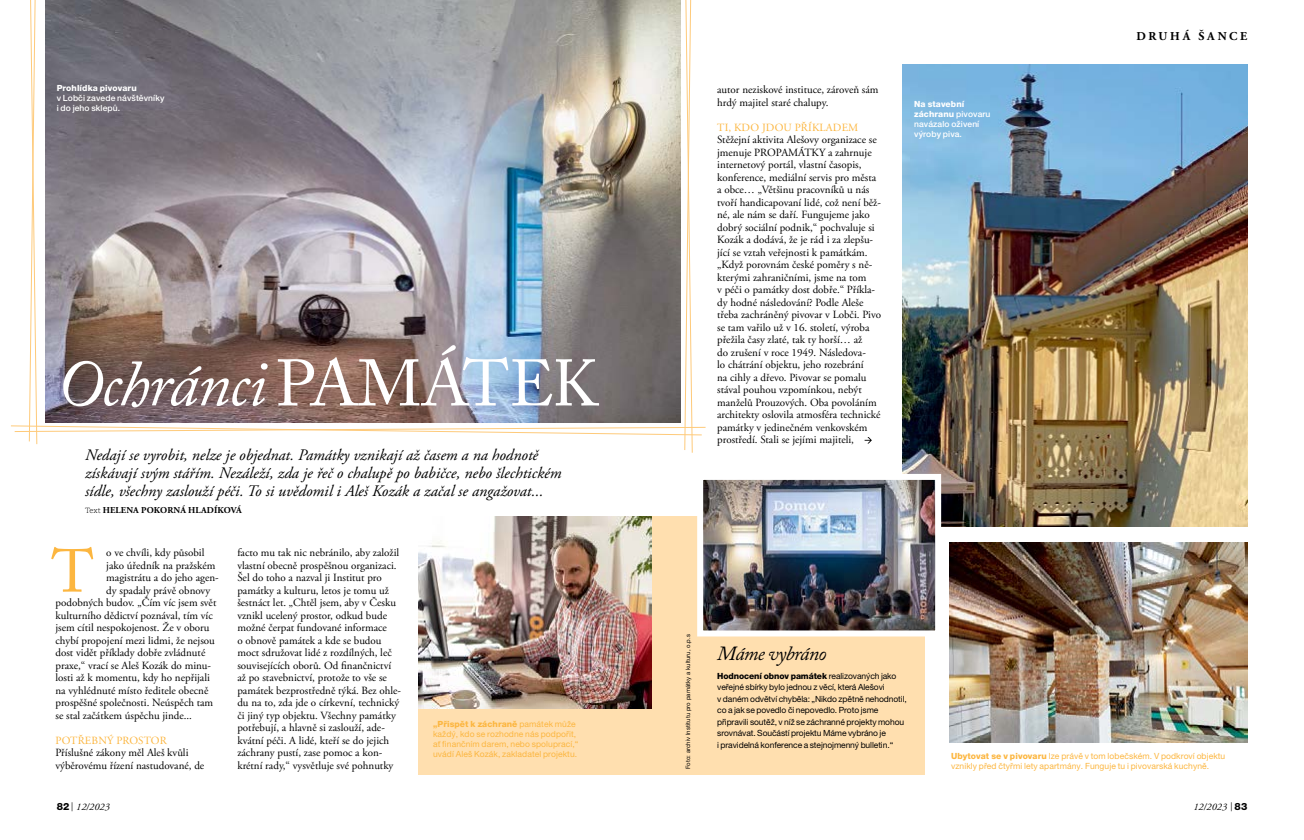
<style>
.page{position:relative;width:1304px;height:840px;background:#fff}
.page>*{position:absolute;margin:0;border:0;box-sizing:border-box;transform-origin:0 0}
.t1{font:italic 65px "Adobe Caslon Pro";letter-spacing:-.02em;color:#fff}
.t2{font:60px "Adobe Caslon Pro";color:#fcb640}
.t3{font:italic 20px "Adobe Caslon Pro";letter-spacing:-.03em;color:#000}
.t4{font:italic 16px/18px "Adobe Garamond Pro";color:#000}
.t5{font:700 12px "Adobe Garamond Pro";letter-spacing:.225em;color:#000}
.t6{font:11px/12.5px "Adobe Garamond Pro";color:#000}
.t7{font:11px "Adobe Garamond Pro";letter-spacing:.015em;color:#fcb640}
.t8{font:italic 10px "Adobe Garamond Pro";letter-spacing:.02em;color:#000}
.t9{font:700 9px "Adobe Garamond Pro";letter-spacing:.015em;color:#000}
.t10{font:8.5px/11.5px "Helvetica Neue CE";letter-spacing:-.01em;color:#000}
.t11{font:8.5px/10px "Helvetica Neue CE";letter-spacing:.01em;color:#fcb640}
.t12{font:500 8.5px/10px "Helvetica Neue CE";letter-spacing:.01em;color:#fff}
.t13{font:800 8.5px "Helvetica Neue CE";letter-spacing:.01em;color:#fff}
.t14{font:6px "Helvetica Neue CE";letter-spacing:.01em;color:#000}
.s1{font-style:normal}
.s2{font-family:"Caecilia LT Std";font-weight:300;font-size:7.5px}
.s3{font-weight:800}
.s4{font-family:"Helvetica Neue CE";font-weight:800;font-style:normal}
.s5{font-style:normal;font-size:9px}
</style>
<div class="page">
<div style="left:418px;top:516px;width:506px;height:258px;background:#ffdfaf"></div>
<img style="left:903px;top:65px;width:344px;height:461px">
<svg style="left:865px;top:437px;width:7px;height:6px"></svg>
<img style="left:11px;top:0;width:695px;height:453px">
<img style="left:418px;top:516px;width:234px;height:191px">
<img style="left:950px;top:542px;width:297px;height:199px">
<img style="left:704px;top:480px;width:230px;height:149px">
<div style="left:697px;top:473px;width:244px;height:163px;border:6px solid #fff"></div>
<p class="t13" style="left:57px;top:83px;width:81px">Prohlídka pivovaru</p>
<p class="t12" style="left:57px;top:93px;width:109px">v Lobči zavede návštěvníky i do jeho sklepů.</p>
<h1 class="t1" style="left:57px;top:344px;width:543px">Ochránci <span class="s1">PAMÁTEK</span></h1>
<p class="t4" style="left:85px;top:446px;width:478px">Nedají se vyrobit, nelze je objednat. Památky vznikají až časem a na hodnotě získávají svým stářím. Nezáleží, zda je řeč o chalupě po babičce, nebo šlechtickém sídle, všechny zaslouží péči. To si uvědomil i Aleš Kozák a začal se angažovat...</p>
<p class="t9" style="left:85px;top:504px;width:158px"><span class="s2">Text</span> HELENA POKORNÁ HLADÍKOVÁ</p>
<h2 class="t2" style="left:52px;top:535px;width:44px">T</h2>
<p class="t6" style="left:106px;top:546px;width:100px">o ve chvíli, kdy působil</p>
<p class="t6" style="left:106px;top:559px;width:111px">jako úředník na pražském</p>
<p class="t6" style="left:106px;top:571px;width:114px">magistrátu a do jeho agen-</p>
<p class="t6" style="left:106px;top:584px;width:105px">dy spadaly právě obnovy</p>
<p class="t6" style="left:55px;top:596px;width:162px">podobných budov. „Čím víc jsem svět</p>
<p class="t6" style="left:55px;top:609px;width:159px">kulturního dědictví poznával, tím víc</p>
<p class="t6" style="left:55px;top:621px;width:156px">jsem cítil nespokojenost. Že v oboru</p>
<p class="t6" style="left:55px;top:634px;width:161px">chybí propojení mezi lidmi, že nejsou</p>
<p class="t6" style="left:55px;top:646px;width:151px">dost vidět příklady dobře zvládnuté</p>
<p class="t6" style="left:55px;top:659px;width:157px">praxe,“ vrací se Aleš Kozák do minu-</p>
<p class="t6" style="left:55px;top:671px;width:156px">losti až k momentu, kdy ho nepřijali</p>
<p class="t6" style="left:55px;top:684px;width:154px">na vyhlédnuté místo ředitele obecně</p>
<p class="t6" style="left:55px;top:696px;width:159px">prospěšné společnosti. Neúspěch tam</p>
<p class="t6" style="left:55px;top:709px;width:138px">se stal začátkem úspěchu jinde...</p>
<p class="t7" style="left:56px;top:733px;width:113px">POTŘEBNÝ PROSTOR</p>
<p class="t6" style="left:55px;top:746px;width:150px">Příslušné zákony měl Aleš kvůli výběrovému řízení nastudované, de</p>
<p class="t6" style="left:237px;top:546px;width:165px">facto mu tak nic nebránilo, aby založil vlastní obecně prospěšnou organizaci.<br>Šel do toho a nazval ji Institut pro památky a kulturu, letos je tomu už šestnáct let. „Chtěl jsem, aby v Česku vznikl ucelený prostor, odkud bude možné čerpat fundované informace<br>o obnově památek a kde se budou moct sdružovat lidé z rozdílných, leč souvisejících oborů. Od finančnictví až po stavebnictví, protože to vše se památek bezprostředně týká. Bez ohle&shy;du na to, zda jde o církevní, technický či jiný typ objektu. Všechny památky potřebují, a hlavně si zaslouží, ade&shy;kvátní péči. A lidé, kteří se do jejich záchrany pustí, zase pomoc a kon&shy;krétní rady,“ vysvětluje své pohnutky</p>
<p class="t11" style="left:433px;top:718px;width:147px"><span class="s3">„Přispět k záchraně</span> památek může každý, kdo se rozhodne nás podpořit, ať finančním darem, nebo spoluprací,“ uvádí Aleš Kozák, zakladatel projektu.</p>
<p class="t6" style="left:717px;top:84px;width:163px">autor neziskové instituce, zároveň sám hrdý majitel staré chalupy.</p>
<p class="t7" style="left:717px;top:120px;width:143px">TI, KDO JDOU PŘÍKLADEM</p>
<p class="t6" style="left:717px;top:134px;width:165px">Stěžejní aktivita Alešovy organizace se jmenuje PROPAMÁTKY a zahrnuje internetový portál, vlastní časopis, konference, mediální servis pro města a obce… „Většinu pracovníků u nás tvoří handicapovaní lidé, což není běž&shy;né, ale nám se daří. Fungujeme jako dobrý sociální podnik,“ pochvaluje si Kozák a dodává, že je rád i za zlepšu&shy;jící se vztah veřejnosti k památkám. „Když porovnám české poměry s ně&shy;kterými zahraničními, jsme na tom<br>v péči o památky dost dobře.“ Příkla&shy;dy hodné následování? Podle Aleše třeba zachráněný pivovar v Lobči. Pivo se tam vařilo už v 16. století, výroba přežila časy zlaté, tak ty horší… až<br>do zrušení v roce 1949. Následova-<br>lo chátrání objektu, jeho rozebrání<br>na cihly a dřevo. Pivovar se pomalu stával pouhou vzpomínkou, nebýt manželů Prouzových. Oba povoláním architekty oslovila atmosféra technické památky v jedinečném venkovském prostředí. Stali se jejími majiteli,</p>
<p class="t12" style="left:914px;top:99px;width:78px"><span class="s3">Na stavební záchranu</span> pivovaru navázalo oživení výroby piva.</p>
<p class="t5" style="left:1137px;top:29px;width:112px">DRUHÁ ŠANCE</p>
<p class="t14" style="left:685px;top:768px;width:136px;rotate:-90deg">Foto: archiv Institutu pro památky a kulturu, o.p.s</p>
<h3 class="t3" style="left:717px;top:641px;width:111px">Máme vybráno</h3>
<p class="t10" style="left:717px;top:669px;width:191px"><span class="s3">Hodnocení obnov památek</span> realizovaných jako veřejné sbírky bylo jednou z věcí, která Alešovi<br>v daném odvětví chyběla: „Nikdo zpětně nehodnotil, co a jak se povedlo či nepovedlo. Proto jsme připravili soutěž, v níž se záchranné projekty mohou srovnávat. Součástí projektu Máme vybráno je<br>i pravidelná konference a stejnojmenný bulletin.“</p>
<p class="t11" style="left:951px;top:750px;width:276px"><span class="s3">Ubytovat se v pivovaru</span> lze právě v tom lobečském. V podkroví objektu</p>
<p class="t11" style="left:951px;top:760px;width:260px">vznikly před čtyřmi lety apartmány. Funguje tu i pivovarská kuchyně.</p>
<p class="t8" style="left:57px;top:800px;width:55px"><span class="s4">82</span> <span class="s5">|</span> 12/2023</p>
<p class="t8" style="left:1193px;top:800px;width:55px">12/2023 <span class="s5">|</span> <span class="s4">83</span></p>
</div>
